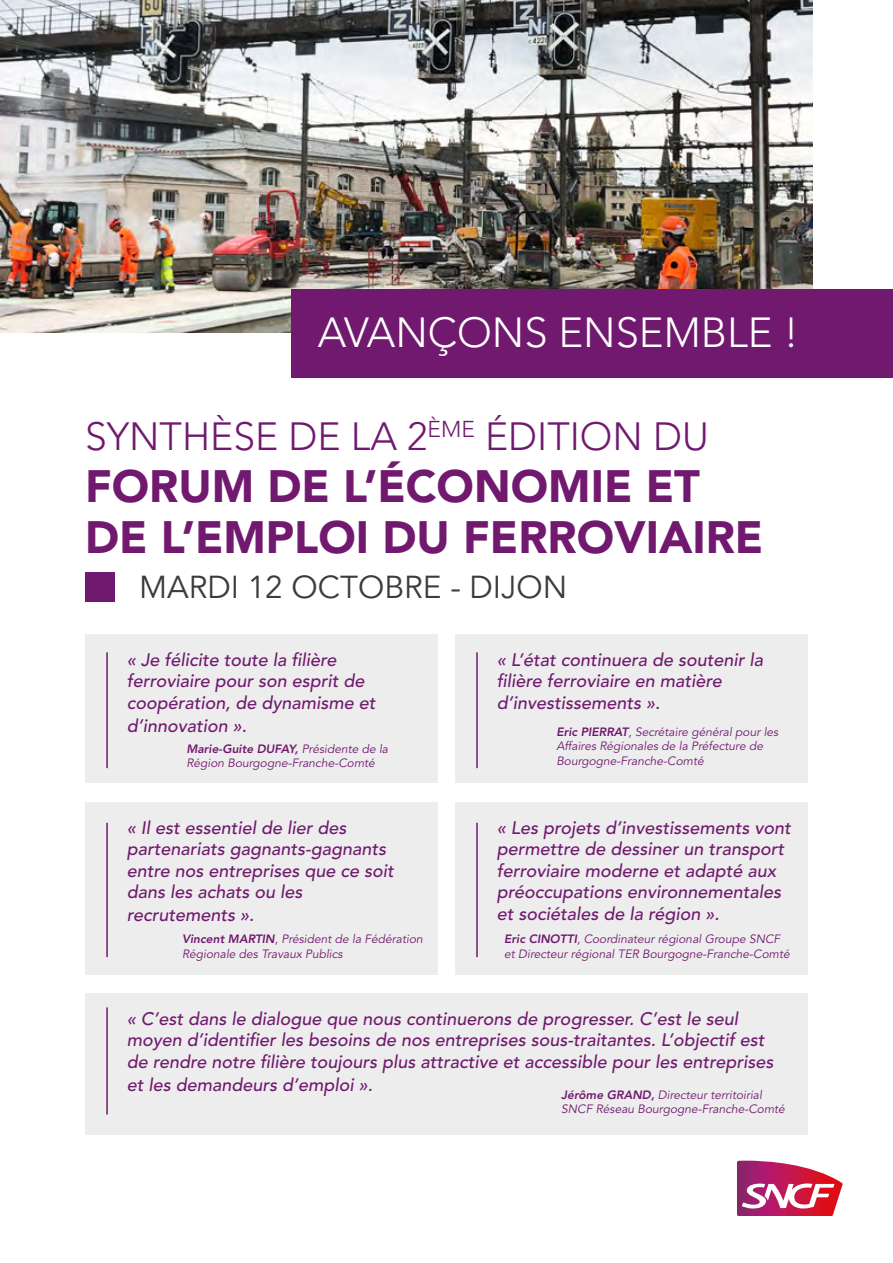
<style>
.page{position:relative;width:893px;height:1263px;background:#fff}
.page>*{position:absolute;margin:0;border:0;box-sizing:border-box;transform-origin:0 0}
.t1{font:900 45px/51.4px "Avenir LT Std";color:#71196f}
.t2{font:300 41.7px "Avenir LT Std";color:#fff}
.t3{font:300 39.15px "Avenir LT Std";color:#71196f}
.t4{font:31.5px "Avenir LT Std";color:#3c3c3b}
.t5{font:italic 500 18px/21.9px "Avenir LT Std";color:#71196f}
.t6{font:italic 12px/14.4px "Avenir LT Std";color:#71196f}
.s1{font-weight:800}
</style>
<div class="page">
<img style="left:0;top:0;width:812px;height:333px">
<div style="left:292px;top:289px;width:601px;height:89px;background:#71196f"></div>
<svg style="left:737px;top:1160px;width:106px;height:56px"></svg>
<div style="left:85px;top:572px;width:30px;height:30px;background:#71196f"></div>
<div style="left:85px;top:634px;width:353px;height:149px;background:#ededed"></div>
<hr style="left:106px;top:652px;width:2px;height:116px;background:#71196f">
<div style="left:455px;top:634px;width:353px;height:149px;background:#ededed"></div>
<hr style="left:476px;top:652px;width:2px;height:116px;background:#71196f">
<div style="left:85px;top:802px;width:353px;height:172px;background:#ededed"></div>
<hr style="left:106px;top:823px;width:2px;height:134px;background:#71196f">
<div style="left:455px;top:802px;width:353px;height:172px;background:#ededed"></div>
<hr style="left:476px;top:823px;width:2px;height:134px;background:#71196f">
<div style="left:85px;top:993px;width:723px;height:142px;background:#ededed"></div>
<hr style="left:106px;top:1007px;width:2px;height:107px;background:#71196f">
<h2 class="t2" style="left:318px;top:308px;width:483px">AVANÇONS ENSEMBLE !</h2>
<h3 class="t3" style="left:85px;top:414px;width:625px">SYNTHÈSE DE LA 2<sup>ÈME</sup> ÉDITION DU</h3>
<h1 class="t1" style="left:85px;top:460px;width:680px">FORUM DE L’ÉCONOMIE ET<br>DE L’EMPLOI DU FERROVIAIRE</h1>
<h3 class="t4" style="left:139px;top:569px;width:430px">MARDI 12 OCTOBRE - DIJON</h3>
<p class="t5" style="left:127px;top:649px;width:250px">« Je félicite toute la filière ferroviaire pour son esprit de coopération, de dynamisme et d’innovation ».</p>
<p class="t5" style="left:497px;top:649px;width:268px">« L’état continuera de soutenir la filière ferroviaire en matière d’investissements ».</p>
<p class="t6" style="left:186px;top:742px;width:203px"><span class="s1">Marie-Guite DUFAY,</span> Présidente de la<br>Région Bourgogne-Franche-Comté</p>
<p class="t6" style="left:556px;top:725px;width:224px"><span class="s1">Eric PIERRAT</span>, Secrétaire général pour les<br>Affaires Régionales de la Préfecture de<br>Bourgogne-Franche-Comté</p>
<p class="t5" style="left:127px;top:817px;width:269px">« Il est essentiel de lier des partenariats gagnants-gagnants entre nos entreprises que ce soit dans les achats ou les recrutements ».</p>
<p class="t5" style="left:497px;top:817px;width:296px">« Les projets d’investissements vont permettre de dessiner un transport ferroviaire moderne et adapté aux préoccupations environnementales et sociétales de la région ».</p>
<p class="t6" style="left:182px;top:932px;width:242px"><span class="s1">Vincent MARTIN</span>, Président de la Fédération<br>Régionale des Travaux Publics</p>
<p class="t6" style="left:504px;top:932px;width:287px"><span class="s1">Eric CINOTTI</span>, Coordinateur régional Groupe SNCF et Directeur régional TER Bourgogne-Franche-Comté</p>
<p class="t5" style="left:127px;top:1008px;width:648px">« C’est dans le dialogue que nous continuerons de progresser. C’est le seul moyen d’identifier les besoins de nos entreprises sous-traitantes. L’objectif est de rendre notre filière toujours plus attractive et accessible pour les entreprises et les demandeurs d’emploi ».</p>
<p class="t6" style="left:561px;top:1088px;width:225px"><span class="s1">Jérôme GRAND,</span> Directeur territoirial<br>SNCF Réseau Bourgogne-Franche-Comté</p>
</div>
